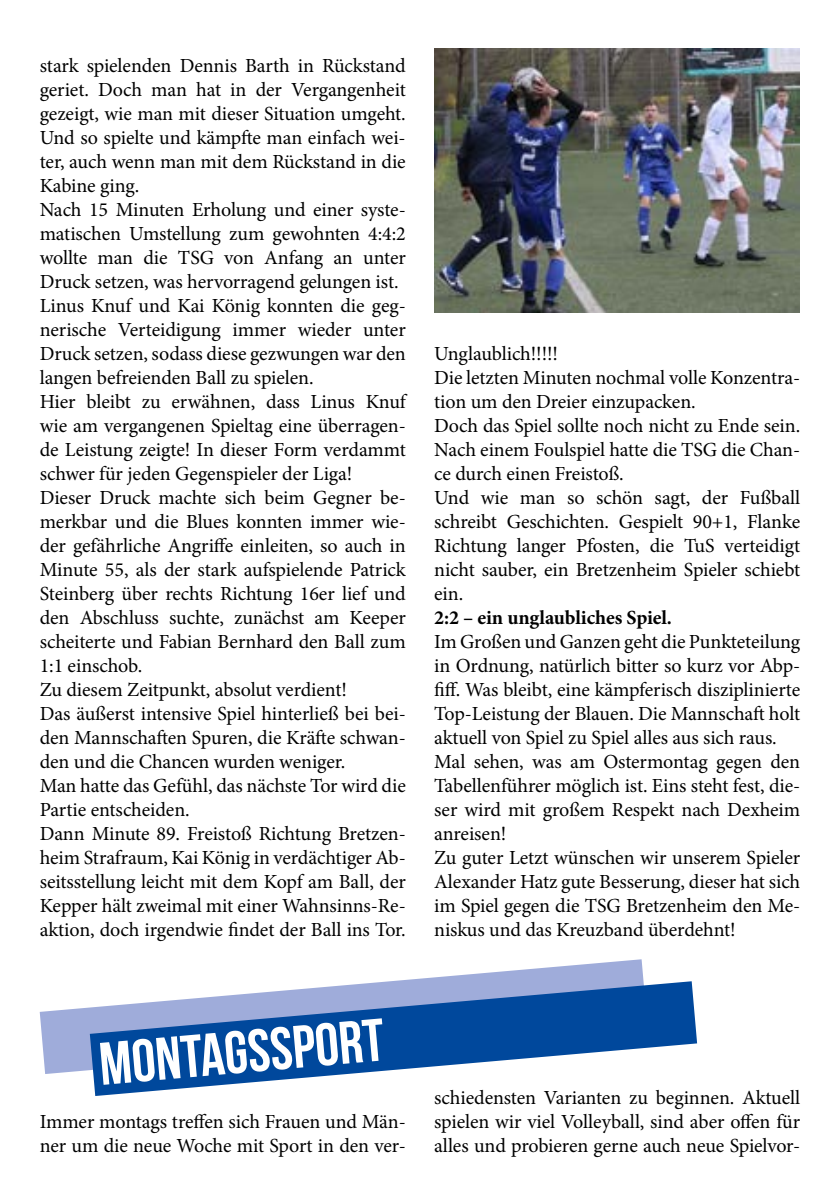
<style>
.page{position:relative;width:840px;height:1191px;background:#fff}
.page>*{position:absolute;margin:0;border:0;box-sizing:border-box;transform-origin:0 0}
.t1{font:60px "Bebas Neue";color:#fff}
.t2{font:20px/24px "Minion Pro";letter-spacing:-.005em;color:#000}
.t3{font:700 20px "Minion Pro";letter-spacing:-.005em;color:#000}
</style>
<div class="page">
<img style="left:434px;top:48px;width:364px;height:264px">
<svg style="left:40px;top:959px;width:604px;height:115px"></svg>
<svg style="left:90px;top:981px;width:606px;height:115px;fill:#00489c"></svg>
<p class="t2" style="left:40px;top:54px;width:367px">stark spielenden Dennis Barth in Rückstand geriet. Doch man hat in der Vergangenheit gezeigt, wie man mit dieser Situation umgeht.<br>Und so spielte und kämpfte man einfach wei&shy;ter, auch wenn man mit dem Rückstand in die Kabine ging.<br>Nach 15 Minuten Erholung und einer syste&shy;matischen Umstellung zum gewohnten 4:4:2 wollte man die TSG von Anfang an unter Druck setzen, was hervorragend gelungen ist.<br>Linus Knuf und Kai König konnten die geg&shy;nerische Verteidigung immer wieder unter Druck setzen, sodass diese gezwungen war den langen befreienden Ball zu spielen.<br>Hier bleibt zu erwähnen, dass Linus Knuf wie am vergangenen Spieltag eine überragen&shy;de Leistung zeigte! In dieser Form verdammt schwer für jeden Gegenspieler der Liga!<br>Dieser Druck machte sich beim Gegner be&shy;merkbar und die Blues konnten immer wie&shy;der gefährliche Angriffe einleiten, so auch in Minute 55, als der stark aufspielende Patrick Steinberg über rechts Richtung 16er lief und den Abschluss suchte, zunächst am Keeper scheiterte und Fabian Bernhard den Ball zum 1:1 einschob.<br>Zu diesem Zeitpunkt, absolut verdient!<br>Das äußerst intensive Spiel hinterließ bei bei&shy;den Mannschaften Spuren, die Kräfte schwan&shy;den und die Chancen wurden weniger.<br>Man hatte das Gefühl, das nächste Tor wird die Partie entscheiden.<br>Dann Minute 89. Freistoß Richtung Bretzen&shy;heim Strafraum, Kai König in verdächtiger Ab&shy;seitsstellung leicht mit dem Kopf am Ball, der Kepper hält zweimal mit einer Wahnsinns-Re&shy;aktion, doch irgendwie findet der Ball ins Tor.</p>
<p class="t2" style="left:434px;top:342px;width:367px">Unglaublich!!!!!<br>Die letzten Minuten nochmal volle Konzentra&shy;tion um den Dreier einzupacken.<br>Doch das Spiel sollte noch nicht zu Ende sein.<br>Nach einem Foulspiel hatte die TSG die Chan&shy;ce durch einen Freistoß.<br>Und wie man so schön sagt, der Fußball schreibt Geschichten. Gespielt 90+1, Flanke Richtung langer Pfosten, die TuS verteidigt nicht sauber, ein Bretzenheim Spieler schiebt ein.</p>
<p class="t3" style="left:434px;top:604px;width:239px">2:2 – ein unglaubliches Spiel.</p>
<p class="t2" style="left:434px;top:630px;width:367px">Im Großen und Ganzen geht die Punkteteilung in Ordnung, natürlich bitter so kurz vor Abp&shy;fiff. Was bleibt, eine kämpferisch disziplinierte Top-Leistung der Blauen. Die Mannschaft holt aktuell von Spiel zu Spiel alles aus sich raus.<br>Mal sehen, was am Ostermontag gegen den Tabellenführer möglich ist. Eins steht fest, die&shy;ser wird mit großem Respekt nach Dexheim anreisen!<br>Zu guter Letzt wünschen wir unserem Spieler Alexander Hatz gute Besserung, dieser hat sich im Spiel gegen die TSG Bretzenheim den Me&shy;niskus und das Kreuzband überdehnt!</p>
<h1 class="t1" style="left:96px;top:1031px;width:287px;rotate:-5deg">MONTAGSSPORT</h1>
<p class="t2" style="left:40px;top:1110px;width:367px">Immer montags treffen sich Frauen und Män&shy;ner um die neue Woche mit Sport in den ver-</p>
<p class="t2" style="left:434px;top:1086px;width:367px;text-align:justify">schiedensten Varianten zu beginnen. Aktuell spielen wir viel Volleyball, sind aber offen für alles und probieren gerne auch neue Spielvor-</p>
</div>
